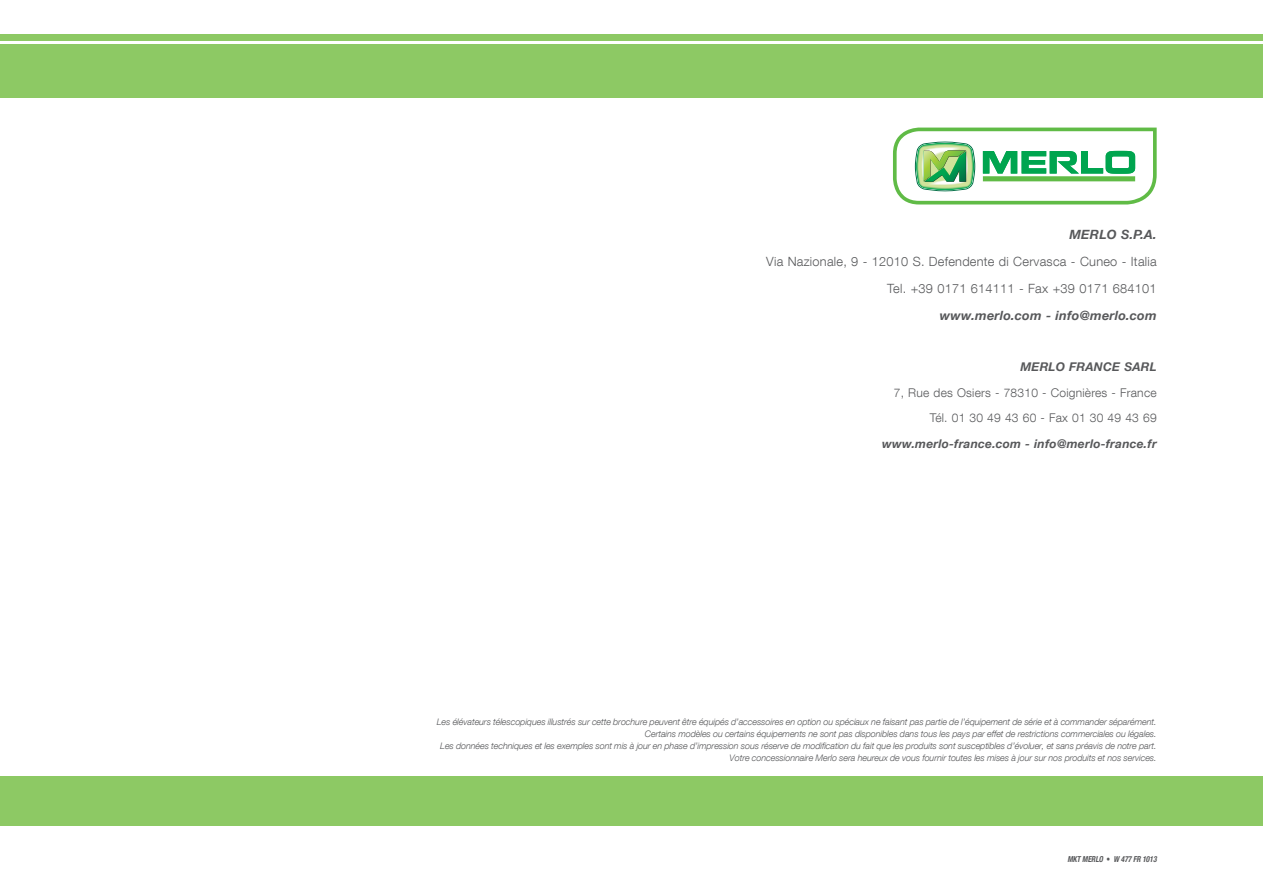
<style>
.page{position:relative;width:1263px;height:893px;background:#fff}
.page>*{position:absolute;margin:0;border:0;box-sizing:border-box;transform-origin:0 0}
.t1{font:300 12.75px/27px "Helvetica Neue LT Com";letter-spacing:.02em;color:#57585a;text-align:right}
.t2{font:italic 700 12.75px "Helvetica Neue LT Com";letter-spacing:.02em;color:#57585a}
.t3{font:300 12px/25.5px "Helvetica Neue LT Com";letter-spacing:.02em;color:#57585a;text-align:right}
.t4{font:italic 700 12px "Helvetica Neue LT Com";letter-spacing:.02em;color:#57585a}
.t5{font:italic 300 9px/12px "Helvetica Neue LT Com";letter-spacing:-.01em;color:#57585a;text-align:right}
.t6{font:italic 700 condensed 8.25px "Helvetica Neue LT Com";color:#57585a;scale:.9 1}
.s1{font-style:normal}
</style>
<div class="page">
<div style="left:0;top:34px;width:1263px;height:64px;background:#8dc964"></div>
<div style="left:0;top:776px;width:1263px;height:50px;background:#8dc964"></div>
<hr style="left:0;top:41px;width:1263px;height:3px;background:#fff">
<svg style="left:893px;top:128px;width:264px;height:76px"></svg>
<h1 class="t2" style="left:1069px;top:226px;width:89px">MERLO S.P.A.</h1>
<h1 class="t1" style="left:766px;top:248px;width:392px">Via Nazionale, 9 - 12010 S. Defendente di Cervasca - Cuneo - Italia<br>Tel. +39 0171 614111 - Fax +39 0171 684101</h1>
<h1 class="t2" style="left:940px;top:307px;width:218px">www.merlo.com - info@merlo.com</h1>
<h2 class="t4" style="left:1020px;top:359px;width:138px">MERLO FRANCE SARL</h2>
<h2 class="t3" style="left:894px;top:379px;width:264px">7, Rue des Osiers - 78310 - Coignières - France<br>Tél. 01 30 49 43 60 - Fax 01 30 49 43 69</h2>
<h2 class="t4" style="left:882px;top:436px;width:276px">www.merlo-france.com - info@merlo-france.fr</h2>
<p class="t5" style="left:437px;top:716px;width:721px">Les élévateurs télescopiques illustrés sur cette brochure peuvent être équipés d’accessoires en option ou spéciaux ne faisant pas partie de l’équipement de série et à commander séparément.<br>Certains modèles ou certains équipements ne sont pas disponibles dans tous les pays par effet de restrictions commerciales ou légales.<br>Les données techniques et les exemples sont mis à jour en phase d’impression sous réserve de modification du fait que les produits sont susceptibles d’évoluer, et sans préavis de notre part.<br>Votre concessionnaire Merlo sera heureux de vous fournir toutes les mises à jour sur nos produits et nos services.</p>
<p class="t6" style="left:1067px;top:854px;width:101px">MKT MERLO <span class="s1">•</span> W 477 FR 1013</p>
</div>
